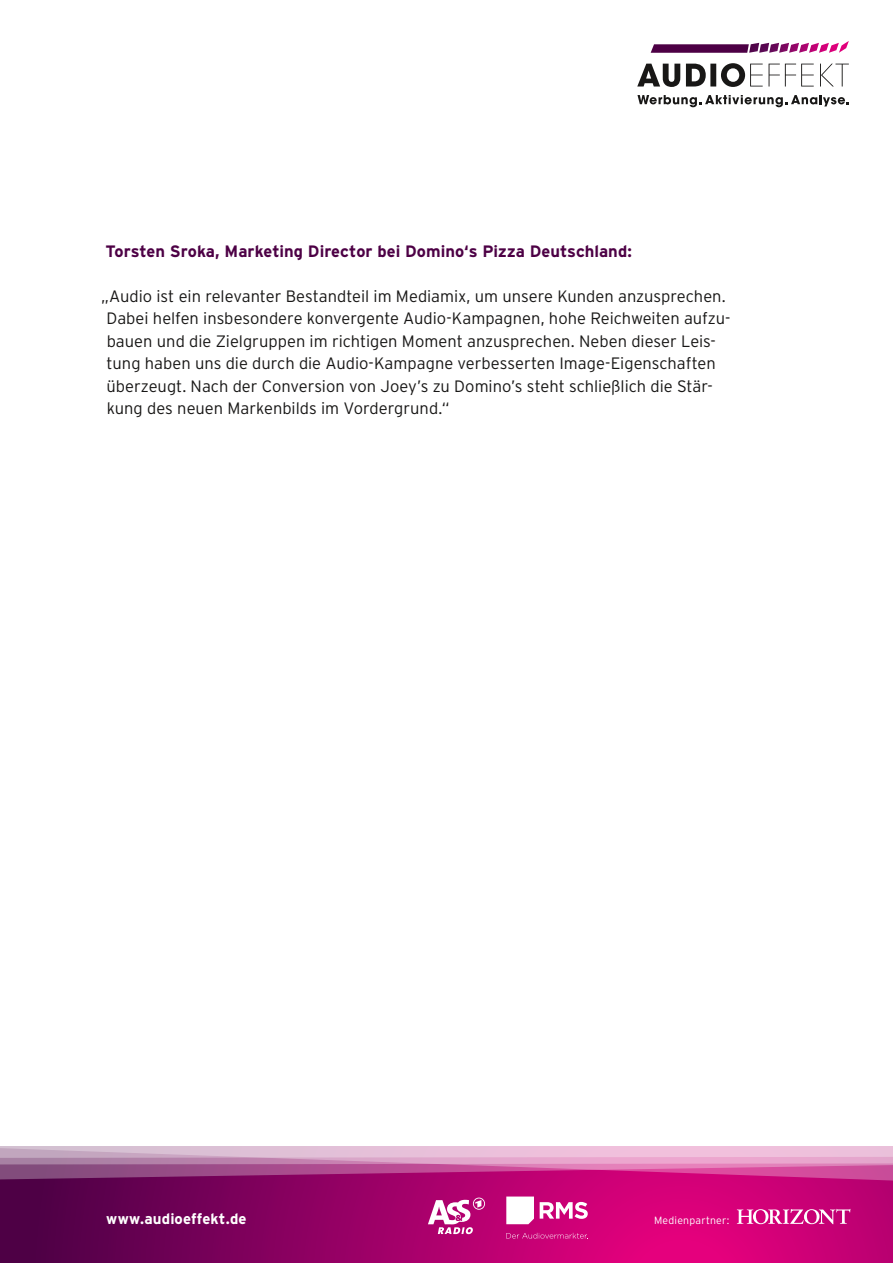
<style>
.page{position:relative;width:893px;height:1263px;background:#fff}
.page>*{position:absolute;margin:0;border:0;box-sizing:border-box;transform-origin:0 0}
.t1{font:300 16.5px/22.5px "Interstate";color:#181716}
.t2{font:700 16.5px "Interstate";color:#4d0045}
.t3{font:700 15px "Interstate";letter-spacing:.01em;color:#fff}
.t4{font:300 10.5px "Interstate";letter-spacing:.02em;color:#fff}
</style>
<div class="page">
<svg style="left:0;top:1188px;width:893px;height:75px;background:#a00066"></svg>
<svg style="left:0;top:1164px;width:893px;height:24px;background:#ac267c"></svg>
<svg style="left:0;top:1146px;width:893px;height:18px;background:#ddaecd"></svg>
<svg style="left:651px;top:41px;width:198px;height:12px"></svg>
<svg style="left:637px;top:63px;width:212px;height:24px"></svg>
<svg style="left:637px;top:95px;width:212px;height:12px"></svg>
<svg style="left:428px;top:1197px;width:57px;height:37px"></svg>
<svg style="left:506px;top:1196px;width:28px;height:28px"></svg>
<svg style="left:540px;top:1202px;width:48px;height:17px"></svg>
<svg style="left:506px;top:1233px;width:82px;height:6px"></svg>
<svg style="left:737px;top:1209px;width:113px;height:15px"></svg>
<p class="t2" style="left:105px;top:241px;width:528px">Torsten Sroka, Marketing Director bei Domino‘s Pizza Deutschland:</p>
<p class="t1" style="left:107px;top:284px;width:625px;text-indent:-5px">„Audio ist ein relevanter Bestandteil im Mediamix, um unsere Kunden anzusprechen.<br>Dabei helfen insbesondere konvergente Audio-Kampagnen, hohe Reichweiten aufzu&shy;bauen und die Zielgruppen im richtigen Moment anzusprechen. Neben dieser Leis&shy;tung haben uns die durch die Audio-Kampagne verbesserten Image-Eigenschaften überzeugt. Nach der Conversion von Joey’s zu Domino’s steht schließlich die Stär&shy;kung des neuen Markenbilds im Vordergrund.“</p>
<p class="t3" style="left:106px;top:1209px;width:142px">www.audioeffekt.de</p>
<p class="t4" style="left:654px;top:1214px;width:77px">Medienpartner:</p>
</div>
